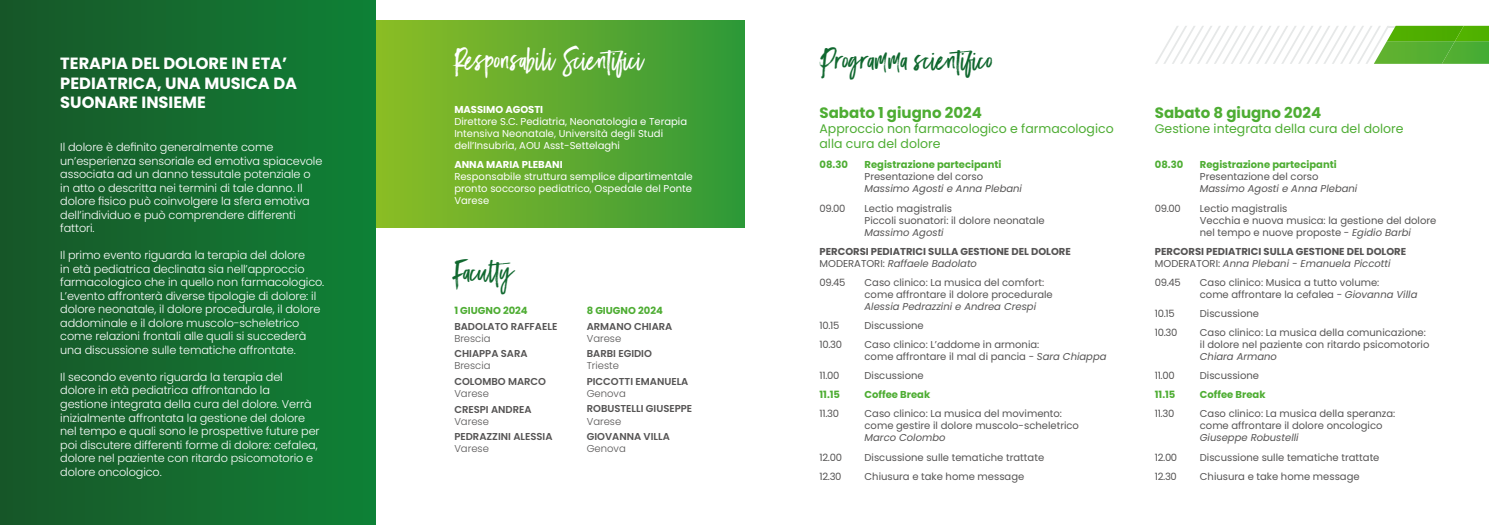
<style>
.page{position:relative;width:1489px;height:525px;background:#fff}
.page>*{position:absolute;margin:0;border:0;box-sizing:border-box;transform-origin:0 0}
.t1{font:27.5px "Black Diamond";color:#10682f}
.t2{font:27.5px "Black Diamond";color:#fff}
.t3{font:700 16.25px/19.5px "Poppins";color:#fff}
.t4{font:700 15px "Poppins";color:#4ead33}
.t5{font:12.5px/15px "Poppins";color:#4ead33}
.t6{font:300 11.25px/13.5px "Poppins";letter-spacing:-.01em;color:#fff}
.t7{font:10px/12px "Poppins";color:#555454}
.t8{font:10px/12px "Poppins";color:#fff}
.t9{font:700 10px/12px "Poppins";color:#555454}
.t10{font:600 10px "Poppins";color:#555454}
.t11{font:italic 10px "Poppins";color:#555454}
.t12{font:700 10px "Poppins";color:#4ead33}
.t13{font:300 10px "Poppins";color:#555454}
.t14{font:700 10px "Poppins";color:#fff}
.s1{font-weight:400}
.s2{font-weight:400;font-style:italic}
.s3{font-style:italic}
</style>
<div class="page">
<div style="left:365px;top:20px;width:379px;height:207px;background:linear-gradient(to right,#90be25,#319839)"></div>
<div style="left:0;top:0;width:376px;height:524px;background:linear-gradient(to right,#185628,#108136)"></div>
<svg style="left:1155px;top:26px;width:333px;height:38px"></svg>
<img style="left:1386px;top:26px;width:68px;height:15px">
<img style="left:1454px;top:26px;width:34px;height:15px">
<h2 class="t3" style="left:60px;top:54px;width:238px">TERAPIA DEL DOLORE IN ETA’<br>PEDIATRICA, UNA MUSICA DA<br>SUONARE INSIEME</h2>
<p class="t6" style="left:60px;top:140px;width:263px">Il dolore è definito generalmente come un’esperienza sensoriale ed emotiva spiacevole associata ad un danno tessutale potenziale o in atto o descritta nei termini di tale danno. Il dolore fisico può coinvolgere la sfera emotiva dell’individuo e può comprendere differenti fattori.</p>
<p class="t6" style="left:60px;top:248px;width:265px">Il primo evento riguarda la terapia del dolore<br>in età pediatrica declinata sia nell’approccio farmacologico che in quello non farmacologico.<br>L’evento affronterà diverse tipologie di dolore: il dolore neonatale, il dolore procedurale, il dolore addominale e il dolore muscolo-scheletrico come relazioni frontali alle quali si succederà una discussione sulle tematiche affrontate.</p>
<p class="t6" style="left:60px;top:370px;width:261px">Il secondo evento riguarda la terapia del dolore in età pediatrica affrontando la gestione integrata della cura del dolore. Verrà inizialmente affrontata la gestione del dolore nel tempo e quali sono le prospettive future per poi discutere differenti forme di dolore: cefalea, dolore nel paziente con ritardo psicomotorio e dolore oncologico.</p>
<h1 class="t2" style="left:454px;top:43px;width:191px">Responsabili Scientifici</h1>
<h1 class="t1" style="left:819px;top:43px;width:175px">Programma scientifico</h1>
<p class="t14" style="left:454px;top:103px;width:90px">MASSIMO AGOSTI</p>
<p class="t8" style="left:454px;top:115px;width:234px">Direttore S.C. Pediatria, Neonatologia e Terapia<br>Intensiva Neonatale, Università degli Studi dell’Insubria, AOU Asst-Settelaghi</p>
<p class="t14" style="left:454px;top:158px;width:110px">ANNA MARIA PLEBANI</p>
<p class="t8" style="left:454px;top:170px;width:240px;text-align:justify">Responsabile struttura semplice dipartimentale pronto soccorso pediatrico, Ospedale del Ponte Varese</p>
<h1 class="t1" style="left:454px;top:254px;width:66px">Faculty</h1>
<p class="t12" style="left:454px;top:305px;width:75px">1 GIUGNO 2024</p>
<p class="t10" style="left:454px;top:320px;width:104px">BADOLATO RAFFAELE</p>
<p class="t13" style="left:454px;top:332px;width:38px">Brescia</p>
<p class="t10" style="left:454px;top:348px;width:75px">CHIAPPA SARA</p>
<p class="t13" style="left:454px;top:360px;width:38px">Brescia</p>
<p class="t10" style="left:454px;top:375px;width:93px">COLOMBO MARCO</p>
<p class="t13" style="left:454px;top:387px;width:36px">Varese</p>
<p class="t10" style="left:454px;top:403px;width:79px">CRESPI ANDREA</p>
<p class="t13" style="left:454px;top:415px;width:36px">Varese</p>
<p class="t10" style="left:454px;top:430px;width:100px">PEDRAZZINI ALESSIA</p>
<p class="t13" style="left:454px;top:442px;width:36px">Varese</p>
<p class="t12" style="left:586px;top:305px;width:78px">8 GIUGNO 2024</p>
<p class="t10" style="left:586px;top:320px;width:87px">ARMANO CHIARA</p>
<p class="t13" style="left:586px;top:332px;width:36px">Varese</p>
<p class="t10" style="left:586px;top:348px;width:67px">BARBI EGIDIO</p>
<p class="t13" style="left:586px;top:360px;width:34px">Trieste</p>
<p class="t10" style="left:586px;top:375px;width:103px">PICCOTTI EMANUELA</p>
<p class="t13" style="left:586px;top:387px;width:41px">Genova</p>
<p class="t10" style="left:586px;top:403px;width:107px">ROBUSTELLI GIUSEPPE</p>
<p class="t13" style="left:586px;top:415px;width:36px">Varese</p>
<p class="t10" style="left:586px;top:430px;width:85px">GIOVANNA VILLA</p>
<p class="t13" style="left:586px;top:442px;width:41px">Genova</p>
<h3 class="t4" style="left:819px;top:104px;width:164px">Sabato 1 giugno 2024</h3>
<p class="t5" style="left:819px;top:121px;width:295px">Approccio non farmacologico e farmacologico alla cura del dolore</p>
<p class="t12" style="left:819px;top:159px;width:30px">08.30</p>
<p class="t12" style="left:864px;top:159px;width:138px">Registrazione partecipanti</p>
<p class="t7" style="left:864px;top:171px;width:120px">Presentazione del corso</p>
<p class="t11" style="left:864px;top:183px;width:159px">Massimo Agosti e Anna Plebani</p>
<p class="t7" style="left:819px;top:202px;width:28px">09.00</p>
<p class="t7" style="left:864px;top:202px;width:182px">Lectio magistralis<br>Piccoli suonatori: il dolore neonatale</p>
<p class="t11" style="left:864px;top:226px;width:81px">Massimo Agosti</p>
<p class="t9" style="left:819px;top:245px;width:253px">PERCORSI PEDIATRICI SULLA GESTIONE DEL DOLORE<br><span class="s1">MODERATORI:</span> <span class="s2">Raffaele Badolato</span></p>
<p class="t7" style="left:819px;top:276px;width:28px">09.45</p>
<p class="t7" style="left:864px;top:276px;width:190px">Caso clinico: La musica del comfort: come affrontare il dolore procedurale</p>
<p class="t11" style="left:864px;top:300px;width:173px">Alessia Pedrazzini e Andrea Crespi</p>
<p class="t7" style="left:819px;top:319px;width:21px">10.15</p>
<p class="t7" style="left:864px;top:319px;width:61px">Discussione</p>
<p class="t7" style="left:819px;top:338px;width:24px">10.30</p>
<p class="t7" style="left:864px;top:338px;width:243px">Caso clinico: L’addome in armonia:<br>come affrontare il mal di pancia - <span class="s3">Sara Chiappa</span></p>
<p class="t7" style="left:819px;top:369px;width:21px">11.00</p>
<p class="t7" style="left:864px;top:369px;width:61px">Discussione</p>
<p class="t12" style="left:819px;top:389px;width:22px">11.15</p>
<p class="t12" style="left:864px;top:389px;width:67px">Coffee Break</p>
<p class="t7" style="left:819px;top:408px;width:21px">11.30</p>
<p class="t7" style="left:864px;top:408px;width:216px">Caso clinico: La musica del movimento: come gestire il dolore muscolo-scheletrico</p>
<p class="t11" style="left:864px;top:432px;width:82px">Marco Colombo</p>
<p class="t7" style="left:819px;top:451px;width:24px">12.00</p>
<p class="t7" style="left:864px;top:451px;width:181px">Discussione sulle tematiche trattate</p>
<p class="t7" style="left:819px;top:470px;width:24px">12.30</p>
<p class="t7" style="left:864px;top:470px;width:161px">Chiusura e take home message</p>
<h3 class="t4" style="left:1154px;top:104px;width:168px">Sabato 8 giugno 2024</h3>
<p class="t5" style="left:1154px;top:121px;width:250px">Gestione integrata della cura del dolore</p>
<p class="t12" style="left:1154px;top:159px;width:30px">08.30</p>
<p class="t12" style="left:1199px;top:159px;width:138px">Registrazione partecipanti</p>
<p class="t7" style="left:1199px;top:171px;width:120px">Presentazione del corso</p>
<p class="t11" style="left:1199px;top:183px;width:159px">Massimo Agosti e Anna Plebani</p>
<p class="t7" style="left:1154px;top:202px;width:28px">09.00</p>
<p class="t7" style="left:1199px;top:202px;width:238px">Lectio magistralis<br>Vecchia e nuova musica: la gestione del dolore nel tempo e nuove proposte - <span class="s3">Egidio Barbi</span></p>
<p class="t9" style="left:1154px;top:245px;width:253px">PERCORSI PEDIATRICI SULLA GESTIONE DEL DOLORE<br><span class="s1">MODERATORI:</span> <span class="s2">Anna Plebani - Emanuela Piccotti</span></p>
<p class="t7" style="left:1154px;top:276px;width:28px">09.45</p>
<p class="t7" style="left:1199px;top:276px;width:219px">Caso clinico: Musica a tutto volume:<br>come affrontare la cefalea - <span class="s3">Giovanna Villa</span></p>
<p class="t7" style="left:1154px;top:307px;width:21px">10.15</p>
<p class="t7" style="left:1199px;top:307px;width:61px">Discussione</p>
<p class="t7" style="left:1154px;top:326px;width:24px">10.30</p>
<p class="t7" style="left:1199px;top:326px;width:231px">Caso clinico: La musica della comunicazione: il dolore nel paziente con ritardo psicomotorio</p>
<p class="t11" style="left:1199px;top:350px;width:79px">Chiara Armano</p>
<p class="t7" style="left:1154px;top:369px;width:21px">11.00</p>
<p class="t7" style="left:1199px;top:369px;width:61px">Discussione</p>
<p class="t12" style="left:1154px;top:389px;width:22px">11.15</p>
<p class="t12" style="left:1199px;top:389px;width:67px">Coffee Break</p>
<p class="t7" style="left:1154px;top:408px;width:21px">11.30</p>
<p class="t7" style="left:1199px;top:408px;width:197px">Caso clinico: La musica della speranza: come affrontare il dolore oncologico</p>
<p class="t11" style="left:1199px;top:432px;width:100px">Giuseppe Robustelli</p>
<p class="t7" style="left:1154px;top:451px;width:24px">12.00</p>
<p class="t7" style="left:1199px;top:451px;width:181px">Discussione sulle tematiche trattate</p>
<p class="t7" style="left:1154px;top:470px;width:24px">12.30</p>
<p class="t7" style="left:1199px;top:470px;width:161px">Chiusura e take home message</p>
</div>
